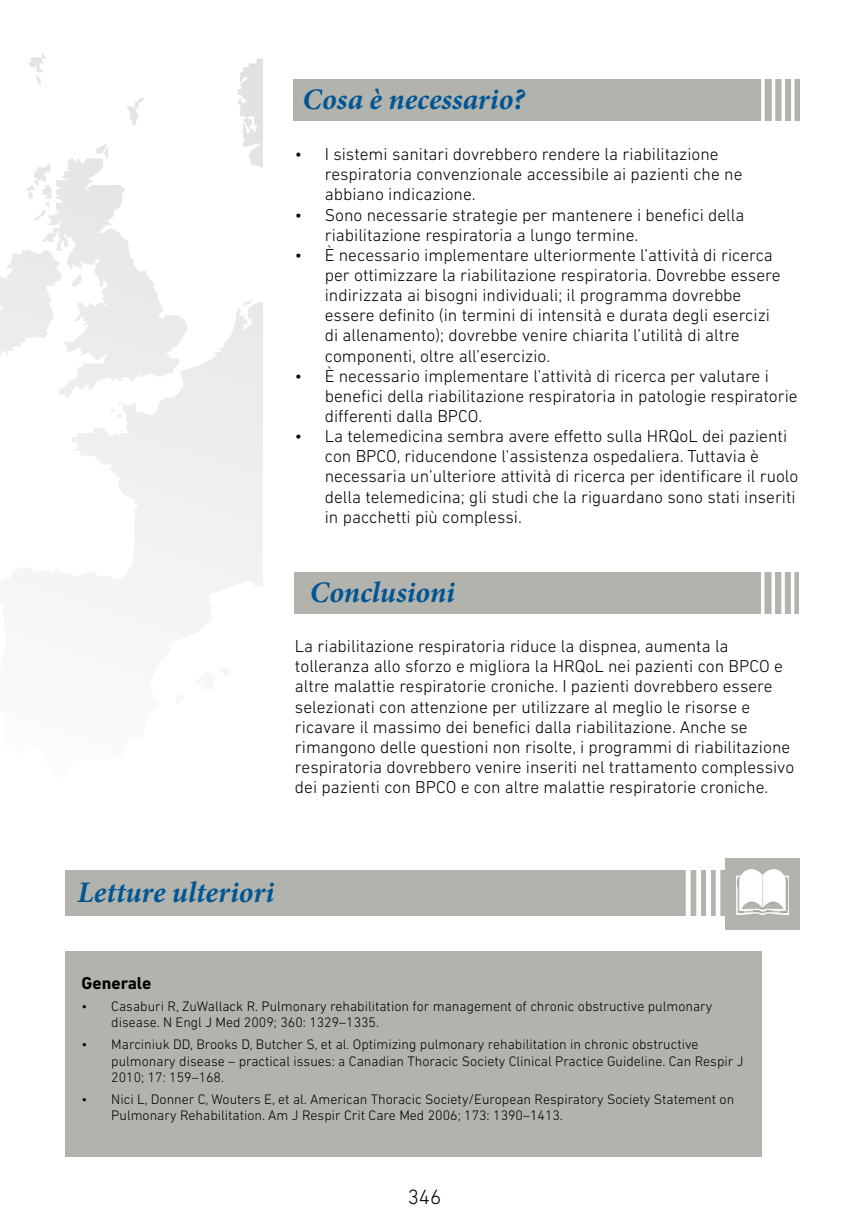
<style>
.page{position:relative;width:849px;height:1231px;background:#fff}
.page>*{position:absolute;margin:0;border:0;box-sizing:border-box;transform-origin:0 0}
.t1{font:italic 700 29.75px "Minion Pro";color:#005594}
.t2{font:300 21px "DIN Next LT Pro";color:#000}
.t3{font:300 17.5px/20.1px "DIN Next LT Pro";color:#000}
.t4{font:700 17.5px "DIN Next LT Pro";color:#000}
.t5{font:300 14px/16.6px "DIN Next LT Pro";color:#000}
</style>
<div class="page">
<div style="left:65px;top:951px;width:697px;height:205px;background:#b1b3ac"></div>
<svg style="left:0;top:53px;width:262px;height:583px"></svg>
<div style="left:293px;top:80px;width:506px;height:41px;background:#b1b3ac"></div>
<hr style="left:790px;top:69px;width:4px;height:72px;background:#fff">
<hr style="left:781px;top:69px;width:3px;height:72px;background:#fff">
<hr style="left:771px;top:69px;width:4px;height:72px;background:#fff">
<hr style="left:761px;top:69px;width:3px;height:72px;background:#fff">
<div style="left:294px;top:572px;width:504px;height:41px;background:#b1b3ac"></div>
<hr style="left:790px;top:562px;width:4px;height:72px;background:#fff">
<hr style="left:781px;top:562px;width:3px;height:72px;background:#fff">
<hr style="left:771px;top:562px;width:3px;height:72px;background:#fff">
<hr style="left:760px;top:562px;width:4px;height:72px;background:#fff">
<div style="left:65px;top:870px;width:660px;height:45px;background:#b1b3ac"></div>
<div style="left:725px;top:858px;width:74px;height:72px;background:#b1b3ac"></div>
<hr style="left:716px;top:862px;width:4px;height:72px;background:#fff">
<svg style="left:715px;top:870px;width:1px;height:46px"></svg>
<hr style="left:707px;top:862px;width:3px;height:72px;background:#fff">
<hr style="left:706px;top:866px;width:3px;height:71px;background:#fff">
<svg style="left:696px;top:870px;width:4px;height:46px"></svg>
<hr style="left:686px;top:862px;width:4px;height:72px;background:#fff">
<svg style="left:685px;top:870px;width:1px;height:46px"></svg>
<img style="left:736px;top:869px;width:52px;height:45px">
<h1 class="t1" style="left:302px;top:79px;width:223px">Cosa è necessario?</h1>
<p class="t3" style="left:325px;top:144px;width:419px;text-indent:-30px">• I sistemi sanitari dovrebbero rendere la riabilitazione respiratoria convenzionale accessibile ai pazienti che ne abbiano indicazione.</p>
<p class="t3" style="left:325px;top:204px;width:421px;text-indent:-30px">• Sono necessarie strategie per mantenere i benefici della riabilitazione respiratoria a lungo termine.</p>
<p class="t3" style="left:325px;top:245px;width:457px;text-indent:-30px">• È necessario implementare ulteriormente l’attività di ricerca per ottimizzare la riabilitazione respiratoria. Dovrebbe essere indirizzata ai bisogni individuali; il programma dovrebbe essere definito (in termini di intensità e durata degli esercizi di allenamento); dovrebbe venire chiarita l’utilità di altre componenti, oltre all’esercizio.</p>
<p class="t3" style="left:325px;top:365px;width:474px;text-indent:-30px">• È necessario implementare l’attività di ricerca per valutare i benefici della riabilitazione respiratoria in patologie respiratorie differenti dalla BPCO.</p>
<p class="t3" style="left:325px;top:426px;width:475px;text-indent:-30px">• La telemedicina sembra avere effetto sulla HRQoL dei pazienti con BPCO, riducendone l’assistenza ospedaliera. Tuttavia è necessaria un’ulteriore attività di ricerca per identificare il ruolo della telemedicina; gli studi che la riguardano sono stati inseriti in pacchetti più complessi.</p>
<h1 class="t1" style="left:310px;top:571px;width:146px">Conclusioni</h1>
<p class="t3" style="left:295px;top:636px;width:500px">La riabilitazione respiratoria riduce la dispnea, aumenta la tolleranza allo sforzo e migliora la HRQoL nei pazienti con BPCO e altre malattie respiratorie croniche. I pazienti dovrebbero essere selezionati con attenzione per utilizzare al meglio le risorse e ricavare il massimo dei benefici dalla riabilitazione. Anche se rimangono delle questioni non risolte, i programmi di riabilitazione respiratoria dovrebbero venire inseriti nel trattamento complessivo dei pazienti con BPCO e con altre malattie respiratorie croniche.</p>
<h1 class="t1" style="left:77px;top:870px;width:198px">Letture ulteriori</h1>
<p class="t4" style="left:81px;top:972px;width:71px">Generale</p>
<p class="t5" style="left:111px;top:997px;width:602px;text-indent:-30px">• Casaburi R, ZuWallack R. Pulmonary rehabilitation for management of chronic obstructive pulmonary disease. N Engl J Med 2009; 360: 1329–1335.</p>
<p class="t5" style="left:111px;top:1035px;width:633px;text-indent:-30px">• Marciniuk DD, Brooks D, Butcher S, et al. Optimizing pulmonary rehabilitation in chronic obstructive pulmonary disease – practical issues: a Canadian Thoracic Society Clinical Practice Guideline. Can Respir J<br>2010; 17: 159–168.</p>
<p class="t5" style="left:111px;top:1090px;width:624px;text-indent:-30px">• Nici L, Donner C, Wouters E, et al. American Thoracic Society/European Respiratory Society Statement on<br>Pulmonary Rehabilitation. Am J Respir Crit Care Med 2006; 173: 1390–1413.</p>
<p class="t2" style="left:407px;top:1184px;width:35px">346</p>
</div>
